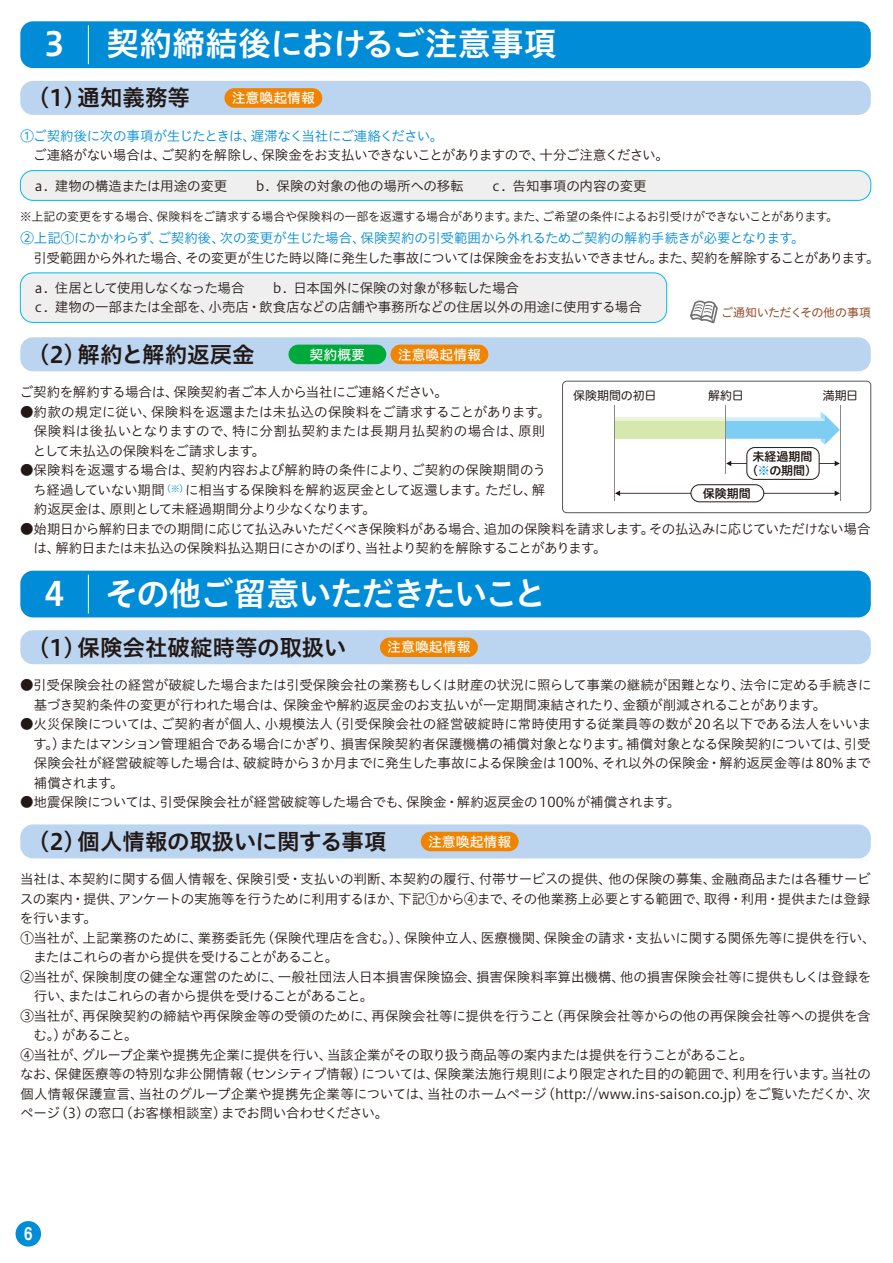
<style>
.page{position:relative;width:893px;height:1263px;background:#fff}
.page>*{position:absolute;margin:0;border:0;box-sizing:border-box;transform-origin:0 0}
.t1{font:33px "Hiragino UD Sans Std W6";letter-spacing:-.035em;color:#fff}
.t2{font:33px "Hiragino UD Sans Std W6";color:#fff}
.t3{font:22.5px "Hiragino UD Sans Std W6";color:#221815}
.t4{font:700 18px "Helvetica";color:#fff;scale:.85 1}
.t5{font:13.95px "Hiragino UD Sans Std W5";color:#fff}
.t6{font:13.5px/19.5px "Hiragino UD Sans Std W3";letter-spacing:-.015em;color:#221815}
.t7{font:13.5px/19.5px "Hiragino UD Sans Std W3";letter-spacing:-.035em;color:#221815}
.t8{font:13.5px "Hiragino UD Sans Std W3";letter-spacing:.01em;color:#221815}
.t9{font:13.5px/19.5px "Hiragino UD Sans Std W3";letter-spacing:.005em;color:#221815}
.t10{font:13.5px "Hiragino UD Sans Std W3";letter-spacing:-.06em;color:#221815}
.t11{font:12px "Hiragino UD Sans Std W3";letter-spacing:-.03em;color:#221815}
.t12{font:12px/13.5px "Hiragino UD Sans R Std W6";color:#221815;text-align:center}
.t13{font:12px "Hiragino UD Sans R Std W4";letter-spacing:-.005em;color:#221815}
.t14{font:12px "Hiragino UD Sans Std W4";letter-spacing:-.02em;color:#954e2a}
.s1{color:#008cd6}
</style>
<div class="page">
<div style="left:20px;top:21px;width:851px;height:47px;background:#008cd6;border-radius:13px"></div>
<hr style="left:88px;top:26px;width:1px;height:38px;background:#fff">
<div style="left:20px;top:171px;width:851px;height:29px;background:#efefef;border-radius:13px"></div>
<div style="left:20px;top:170px;width:851px;height:31px;border:1px solid #00b9ef;border-radius:13px"></div>
<div style="left:20px;top:273px;width:647px;height:49px;background:#efefef;border-radius:13px"></div>
<div style="left:20px;top:272px;width:647px;height:51px;border:1px solid #00b9ef;border-radius:13px"></div>
<div style="left:20px;top:81px;width:851px;height:34px;background:#bbd4ef;border-radius:13px"></div>
<div style="left:224px;top:88px;width:98px;height:20px;background:#f08300;border-radius:10px"></div>
<hr style="left:840px;top:405px;width:1px;height:96px;background:#898989">
<div style="left:20px;top:571px;width:851px;height:46px;background:#008cd6;border-radius:13px"></div>
<hr style="left:88px;top:575px;width:1px;height:38px;background:#fff">
<div style="left:20px;top:337px;width:851px;height:34px;background:#bbd4ef;border-radius:13px"></div>
<div style="left:615px;top:421px;width:111px;height:18px;background:#d7e8af"></div>
<hr style="left:615px;top:417px;width:111px;height:4px;background:#ecf4d9">
<svg style="left:726px;top:412px;width:114px;height:33px"></svg>
<div style="left:562px;top:381px;width:309px;height:132px;border:1px solid #595757;border-radius:4px"></div>
<svg style="left:615px;top:490px;width:76px;height:6px"></svg>
<svg style="left:764px;top:490px;width:76px;height:6px"></svg>
<svg style="left:819px;top:461px;width:21px;height:5px"></svg>
<svg style="left:726px;top:461px;width:21px;height:5px"></svg>
<div style="left:691px;top:484px;width:73px;height:18px;border:1px solid #221815;border-radius:9px"></div>
<hr style="left:614px;top:405px;width:1px;height:96px;background:#898989">
<hr style="left:725px;top:405px;width:1px;height:69px;background:#898989">
<div style="left:747px;top:447px;width:72px;height:33px;border:1px solid #221815;border-radius:8px"></div>
<div style="left:288px;top:345px;width:98px;height:19px;background:#00aa3a;border-radius:10px"></div>
<div style="left:391px;top:345px;width:97px;height:19px;background:#f08300;border-radius:10px"></div>
<svg style="left:690px;top:300px;width:28px;height:24px"></svg>
<div style="left:20px;top:630px;width:851px;height:34px;background:#bbd4ef;border-radius:13px"></div>
<div style="left:380px;top:637px;width:98px;height:20px;background:#f08300;border-radius:10px"></div>
<div style="left:20px;top:824px;width:851px;height:34px;background:#bbd4ef;border-radius:13px"></div>
<div style="left:421px;top:832px;width:98px;height:19px;background:#f08300;border-radius:10px"></div>
<div style="left:16px;top:1221px;width:25px;height:25px;background:#008cd6;border-radius:50%"></div>
<p class="t1" style="left:44px;top:19px;width:22px">3</p>
<p class="t2" style="left:106px;top:19px;width:452px">契約締結後におけるご注意事項</p>
<p class="t3" style="left:27px;top:81px;width:164px">（1）通知義務等</p>
<p class="t5" style="left:232px;top:87px;width:85px">注意喚起情報</p>
<p class="t6" style="left:20px;top:125px;width:650px"><span class="s1">①ご契約後に次の事項が生じたときは、遅滞なく当社にご連絡ください。<br></span>　ご連絡がない場合は、ご契約を解除し、保険金をお支払いできないことがありますので、十分ご注意ください。</p>
<p class="t6" style="left:32px;top:175px;width:616px">ａ. 建物の構造または用途の変更　　ｂ. 保険の対象の他の場所への移転　　ｃ. 告知事項の内容の変更</p>
<p class="t11" style="left:20px;top:207px;width:820px">※上記の変更をする場合、保険料をご請求する場合や保険料の一部を返還する場合があります。また、ご希望の条件によるお引受けができないことがあります。</p>
<p class="t7" style="left:34px;top:227px;width:847px;text-indent:-13px"><span class="s1">②上記①にかかわらず、ご契約後、次の変更が生じた場合、保険契約の引受範囲から外れるためご契約の解約手続きが必要となります。<br></span>引受範囲から外れた場合、その変更が生じた時以降に発生した事故については保険金をお支払いできません。また、契約を解除することがあります。</p>
<p class="t6" style="left:32px;top:277px;width:611px">ａ. 住居として使用しなくなった場合　　ｂ. 日本国外に保険の対象が移転した場合<br>ｃ. 建物の一部または全部を、小売店・飲食店などの店舗や事務所などの住居以外の用途に使用する場合</p>
<p class="t3" style="left:27px;top:337px;width:229px">（2）解約と解約返戻金</p>
<p class="t5" style="left:310px;top:344px;width:57px">契約概要</p>
<p class="t5" style="left:398px;top:344px;width:85px">注意喚起情報</p>
<p class="t14" style="left:721px;top:303px;width:151px">ご通知いただくその他の事項</p>
<p class="t6" style="left:20px;top:382px;width:430px">ご契約を解約する場合は、保険契約者ご本人から当社にご連絡ください。</p>
<p class="t9" style="left:33px;top:401px;width:519px;text-indent:-13px">●約款の規定に従い、保険料を返還または未払込の保険料をご請求することがあります。保険料は後払いとなりますので、特に分割払契約または長期月払契約の場合は、原則として未払込の保険料をご請求します。</p>
<p class="t6" style="left:33px;top:460px;width:515px;text-align:justify;text-indent:-13px">●保険料を返還する場合は、契約内容および解約時の条件により、ご契約の保険期間のうち経過していない期間<sup>（※）</sup>に相当する保険料を解約返戻金として返還します。ただし、解約返戻金は、原則として未経過期間分より少なくなります。</p>
<p class="t7" style="left:34px;top:518px;width:838px;text-indent:-13px">●始期日から解約日までの期間に応じて払込みいただくべき保険料がある場合、追加の保険料を請求します。その払込みに応じていただけない場合は、解約日または未払込の保険料払込期日にさかのぼり、当社より契約を解除することがあります。</p>
<p class="t13" style="left:573px;top:386px;width:85px">保険期間の初日</p>
<p class="t13" style="left:708px;top:386px;width:37px">解約日</p>
<p class="t13" style="left:823px;top:386px;width:37px">満期日</p>
<p class="t12" style="left:746px;top:449px;width:72px">未経過期間（<span class="s1">※</span>の期間）</p>
<p class="t12" style="left:703px;top:486px;width:49px">保険期間</p>
<p class="t1" style="left:44px;top:568px;width:504px">4 その他ご留意いただきたいこと</p>
<p class="t3" style="left:27px;top:630px;width:321px">（1）保険会社破綻時等の取扱い</p>
<p class="t5" style="left:387px;top:636px;width:85px">注意喚起情報</p>
<p class="t6" style="left:34px;top:675px;width:839px;text-indent:-14px">●引受保険会社の経営が破綻した場合または引受保険会社の業務もしくは財産の状況に照らして事業の継続が困難となり、法令に定める手続きに基づき契約条件の変更が行われた場合は、保険金や解約返戻金のお支払いが一定期間凍結されたり、金額が削減されることがあります。</p>
<p class="t6" style="left:34px;top:714px;width:839px;text-align:justify;text-indent:-13px">●火災保険については、ご契約者が個人、小規模法人（引受保険会社の経営破綻時に常時使用する従業員等の数が20名以下である法人をいいます。）またはマンション管理組合である場合にかぎり、損害保険契約者保護機構の補償対象となります。補償対象となる保険契約については、引受保険会社が経営破綻等した場合は、破綻時から3か月までに発生した事故による保険金は100%、それ以外の保険金・解約返戻金等は80%まで補償されます。</p>
<p class="t6" style="left:20px;top:792px;width:661px">●地震保険については、引受保険会社が経営破綻等した場合でも、保険金・解約返戻金の100%が補償されます。</p>
<p class="t3" style="left:27px;top:824px;width:361px">（2）個人情報の取扱いに関する事項</p>
<p class="t5" style="left:428px;top:831px;width:85px">注意喚起情報</p>
<p class="t6" style="left:20px;top:869px;width:852px">当社は、本契約に関する個人情報を、保険引受・支払いの判断、本契約の履行、付帯サービスの提供、他の保険の募集、金融商品または各種サービ</p>
<p class="t6" style="left:20px;top:888px;width:852px">スの案内・提供、アンケートの実施等を行うために利用するほか、下記①から④まで、その他業務上必要とする範囲で、取得・利用・提供または登録</p>
<p class="t6" style="left:20px;top:908px;width:79px">を行います。</p>
<p class="t8" style="left:20px;top:928px;width:857px">①当社が、上記業務のために、業務委託先（保険代理店を含む。）、保険仲立人、医療機関、保険金の請求・支払いに関する関係先等に提供を行い、</p>
<p class="t10" style="left:33px;top:947px;width:307px">またはこれらの者から提供を受けることがあること。</p>
<p class="t8" style="left:20px;top:967px;width:852px">②当社が、保険制度の健全な運営のために、一般社団法人日本損害保険協会、損害保険料率算出機構、他の損害保険会社等に提供もしくは登録を</p>
<p class="t10" style="left:34px;top:986px;width:341px">行い、またはこれらの者から提供を受けることがあること。</p>
<p class="t6" style="left:20px;top:1005px;width:852px">③当社が、再保険契約の締結や再保険金等の受領のために、再保険会社等に提供を行うこと（再保険会社等からの他の再保険会社等への提供を含</p>
<p class="t6" style="left:34px;top:1025px;width:105px">む。）があること。</p>
<p class="t6" style="left:20px;top:1044px;width:734px">④当社が、グループ企業や提携先企業に提供を行い、当該企業がその取り扱う商品等の案内または提供を行うことがあること。</p>
<p class="t6" style="left:20px;top:1064px;width:852px">なお、保健医療等の特別な非公開情報（センシティブ情報）については、保険業法施行規則により限定された目的の範囲で、利用を行います。当社の</p>
<p class="t6" style="left:20px;top:1083px;width:852px">個人情報保護宣言、当社のグループ企業や提携先企業等については、当社のホームページ（http://www.ins-saison.co.jp)をご覧いただくか、次</p>
<p class="t6" style="left:20px;top:1103px;width:370px">ページ（3）の窓口（お客様相談室）までお問い合わせください。</p>
<p class="t4" style="left:24px;top:1219px;width:12px">6</p>
</div>
